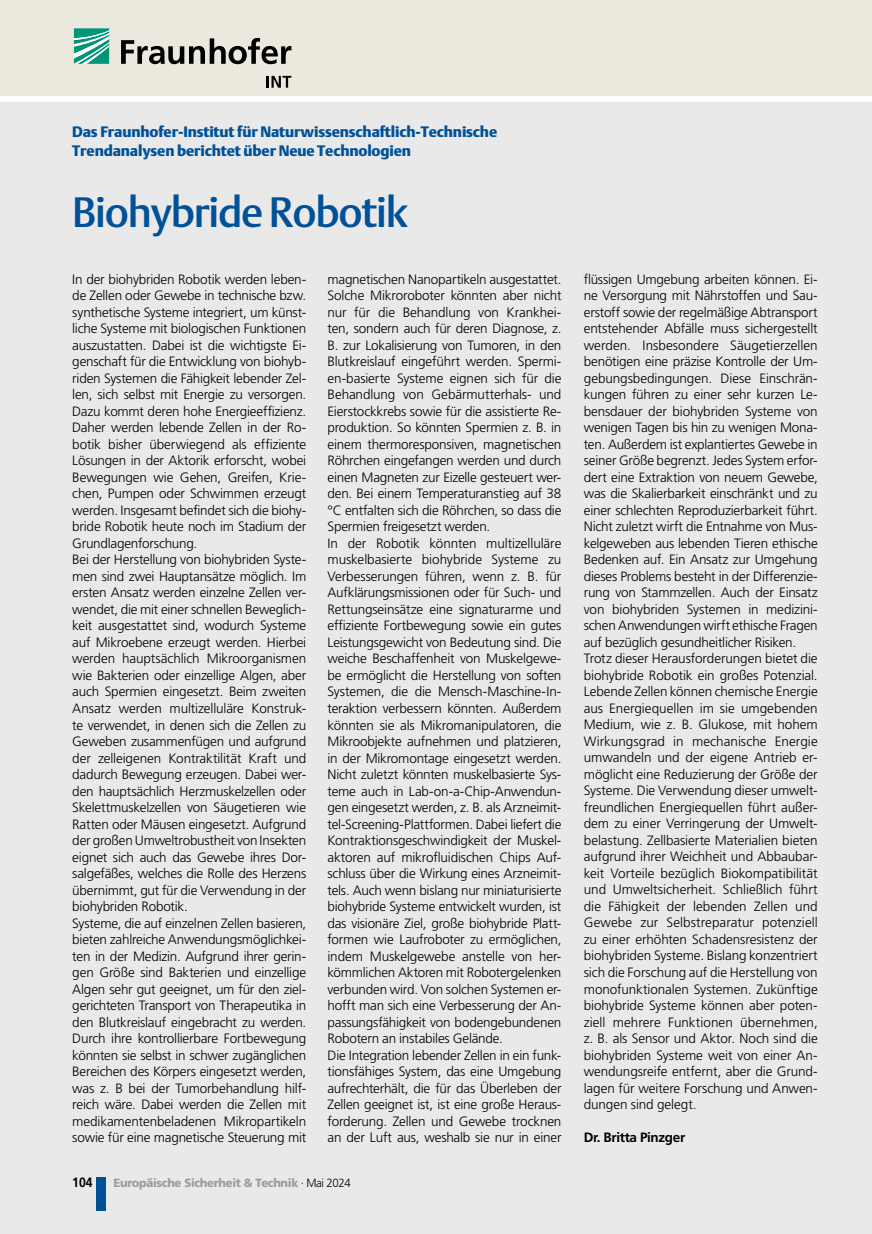
<style>
.page{position:relative;width:872px;height:1234px;background:#fff}
.page>*{position:absolute;margin:0;border:0;box-sizing:border-box;transform-origin:0 0}
.t1{font:42px "DTL Argo T Medium";letter-spacing:-.03em;color:#005197}
.t2{font:15px/19.5px "DTL Argo T Black";letter-spacing:-.01em;color:#005197}
.t3{font:300 13.5px/16.5px "Frutiger LT Pro";letter-spacing:-.015em;color:#000}
.t4{font:700 13.5px "Frutiger LT Pro";letter-spacing:-.025em;color:#000}
.t5{font:700 13.5px "Frutiger";color:#000;scale:.9 1}
.t6{font:900 11.85px "Frutiger";letter-spacing:-.03em;color:#9c9d9d;scale:.96 1}
.s1{font-family:"Frutiger LT Pro";font-weight:300;color:#000}
</style>
<div class="page">
<div style="left:0;top:102px;width:872px;height:1131px;background:#e9e9e9"></div>
<div style="left:0;top:0;width:872px;height:96px;background:#ebe9de"></div>
<svg style="left:74px;top:28px;width:35px;height:36px"></svg>
<svg style="left:121px;top:38px;width:170px;height:26px"></svg>
<svg style="left:266px;top:76px;width:25px;height:12px"></svg>
<div style="left:97px;top:1176px;width:9px;height:33px;background:#005197"></div>
<p class="t2" style="left:72px;top:121px;width:426px">Das Fraunhofer-Institut für Naturwissenschaftlich-Technische<br>Trendanalysen berichtet über Neue Technologien</p>
<p class="t1" style="left:72px;top:187px;width:337px">Biohybride Robotik</p>
<p class="t3" style="left:327px;top:271px;width:235px">magnetischen Nanopartikeln ausgestattet.<br>Solche Mikroroboter könnten aber nicht nur für die Behandlung von Krankhei&shy;ten, sondern auch für deren Diagnose, z.<br>B. zur Lokalisierung von Tumoren, in den Blutkreislauf eingeführt werden. Spermi&shy;en-basierte Systeme eignen sich für die Behandlung von Gebärmutterhals- und Eierstockkrebs sowie für die assistierte Re&shy;produktion. So könnten Spermien z. B. in einem thermoresponsiven, magnetischen Röhrchen eingefangen werden und durch einen Magneten zur Eizelle gesteuert wer&shy;den. Bei einem Temperaturanstieg auf 38 °C entfalten sich die Röhrchen, so dass die Spermien freigesetzt werden.<br>In der Robotik könnten multizelluläre muskelbasierte biohybride Systeme zu Verbesserungen führen, wenn z. B. für Aufklärungsmissionen oder für Such- und Rettungseinsätze eine signaturarme und effiziente Fortbewegung sowie ein gutes Leistungsgewicht von Bedeutung sind. Die weiche Beschaffenheit von Muskelgewe&shy;be ermöglicht die Herstellung von soften Systemen, die die Mensch-Maschine-In&shy;teraktion verbessern könnten. Außerdem könnten sie als Mikromanipulatoren, die Mikroobjekte aufnehmen und platzieren, in der Mikromontage eingesetzt werden.<br>Nicht zuletzt könnten muskelbasierte Sys&shy;teme auch in Lab-on-a-Chip-Anwendun&shy;gen eingesetzt werden, z. B. als Arzneimit&shy;tel-Screening-Plattformen. Dabei liefert die Kontraktionsgeschwindigkeit der Muskel&shy;aktoren auf mikrofluidischen Chips Auf&shy;schluss über die Wirkung eines Arzneimit&shy;tels. Auch wenn bislang nur miniaturisierte biohybride Systeme entwickelt wurden, ist das visionäre Ziel, große biohybride Platt&shy;formen wie Laufroboter zu ermöglichen, indem Muskelgewebe anstelle von her&shy;kömmlichen Aktoren mit Robotergelenken verbunden wird. Von solchen Systemen er&shy;hofft man sich eine Verbesserung der An&shy;passungsfähigkeit von bodengebundenen Robotern an instabiles Gelände.<br>Die Integration lebender Zellen in ein funk&shy;tionsfähiges System, das eine Umgebung aufrechterhält, die für das Überleben der Zellen geeignet ist, ist eine große Heraus&shy;forderung. Zellen und Gewebe trocknen an der Luft aus, weshalb sie nur in einer</p>
<p class="t5" style="left:72px;top:1174px;width:24px">104</p>
<p class="t6" style="left:114px;top:1174px;width:249px">Europäische Sicherheit &amp; Technik <span class="s1">· Mai 2024</span></p>
<p class="t3" style="left:72px;top:271px;width:235px">In der biohybriden Robotik werden leben&shy;de Zellen oder Gewebe in technische bzw. synthetische Systeme integriert, um künst&shy;liche Systeme mit biologischen Funktionen auszustatten. Dabei ist die wichtigste Ei&shy;genschaft für die Entwicklung von biohyb&shy;riden Systemen die Fähigkeit lebender Zel&shy;len, sich selbst mit Energie zu versorgen.<br>Dazu kommt deren hohe Energieeffizienz.<br>Daher werden lebende Zellen in der Ro&shy;botik bisher überwiegend als effiziente Lösungen in der Aktorik erforscht, wobei Bewegungen wie Gehen, Greifen, Krie&shy;chen, Pumpen oder Schwimmen erzeugt werden. Insgesamt befindet sich die biohy&shy;bride Robotik heute noch im Stadium der Grundlagenforschung.<br>Bei der Herstellung von biohybriden Syste&shy;men sind zwei Hauptansätze möglich. Im ersten Ansatz werden einzelne Zellen ver&shy;wendet, die mit einer schnellen Beweglich&shy;keit ausgestattet sind, wodurch Systeme auf Mikroebene erzeugt werden. Hierbei werden hauptsächlich Mikroorganismen wie Bakterien oder einzellige Algen, aber auch Spermien eingesetzt. Beim zweiten Ansatz werden multizelluläre Konstruk&shy;te verwendet, in denen sich die Zellen zu Geweben zusammenfügen und aufgrund der zelleigenen Kontraktilität Kraft und dadurch Bewegung erzeugen. Dabei wer&shy;den hauptsächlich Herzmuskelzellen oder Skelettmuskelzellen von Säugetieren wie Ratten oder Mäusen eingesetzt. Aufgrund der großen Umweltrobustheit von Insekten eignet sich auch das Gewebe ihres Dor&shy;salgefäßes, welches die Rolle des Herzens übernimmt, gut für die Verwendung in der biohybriden Robotik.<br>Systeme, die auf einzelnen Zellen basieren, bieten zahlreiche Anwendungsmöglichkei&shy;ten in der Medizin. Aufgrund ihrer gerin&shy;gen Größe sind Bakterien und einzellige Algen sehr gut geeignet, um für den ziel&shy;gerichteten Transport von Therapeutika in den Blutkreislauf eingebracht zu werden.<br>Durch ihre kontrollierbare Fortbewegung könnten sie selbst in schwer zugänglichen Bereichen des Körpers eingesetzt werden, was z. B bei der Tumorbehandlung hilf&shy;reich wäre. Dabei werden die Zellen mit medikamentenbeladenen Mikropartikeln sowie für eine magnetische Steuerung mit</p>
<p class="t3" style="left:584px;top:271px;width:235px">flüssigen Umgebung arbeiten können. Ei&shy;ne Versorgung mit Nährstoffen und Sau&shy;erstoff sowie der regelmäßige Abtransport entstehender Abfälle muss sichergestellt werden. Insbesondere Säugetierzellen benötigen eine präzise Kontrolle der Um&shy;gebungsbedingungen. Diese Einschrän&shy;kungen führen zu einer sehr kurzen Le&shy;bensdauer der biohybriden Systeme von wenigen Tagen bis hin zu wenigen Mona&shy;ten. Außerdem ist explantiertes Gewebe in seiner Größe begrenzt. Jedes System erfor&shy;dert eine Extraktion von neuem Gewebe, was die Skalierbarkeit einschränkt und zu einer schlechten Reproduzierbarkeit führt.<br>Nicht zuletzt wirft die Entnahme von Mus&shy;kelgeweben aus lebenden Tieren ethische Bedenken auf. Ein Ansatz zur Umgehung dieses Problems besteht in der Differenzie&shy;rung von Stammzellen. Auch der Einsatz von biohybriden Systemen in medizini&shy;schen Anwendungen wirft ethische Fragen auf bezüglich gesundheitlicher Risiken.<br>Trotz dieser Herausforderungen bietet die biohybride Robotik ein großes Potenzial.<br>Lebende Zellen können chemische Energie aus Energiequellen im sie umgebenden Medium, wie z. B. Glukose, mit hohem Wirkungsgrad in mechanische Energie umwandeln und der eigene Antrieb er&shy;möglicht eine Reduzierung der Größe der Systeme. Die Verwendung dieser umwelt&shy;freundlichen Energiequellen führt außer&shy;dem zu einer Verringerung der Umwelt&shy;belastung. Zellbasierte Materialien bieten aufgrund ihrer Weichheit und Abbaubar&shy;keit Vorteile bezüglich Biokompatibilität und Umweltsicherheit. Schließlich führt die Fähigkeit der lebenden Zellen und Gewebe zur Selbstreparatur potenziell zu einer erhöhten Schadensresistenz der biohybriden Systeme. Bislang konzentriert sich die Forschung auf die Herstellung von monofunktionalen Systemen. Zukünftige biohybride Systeme können aber poten&shy;ziell mehrere Funktionen übernehmen, z. B. als Sensor und Aktor. Noch sind die biohybriden Systeme weit von einer An&shy;wendungsreife entfernt, aber die Grund&shy;lagen für weitere Forschung und Anwen&shy;dungen sind gelegt.</p>
<p class="t4" style="left:584px;top:1129px;width:103px">Dr. Britta Pinzger</p>
</div>
